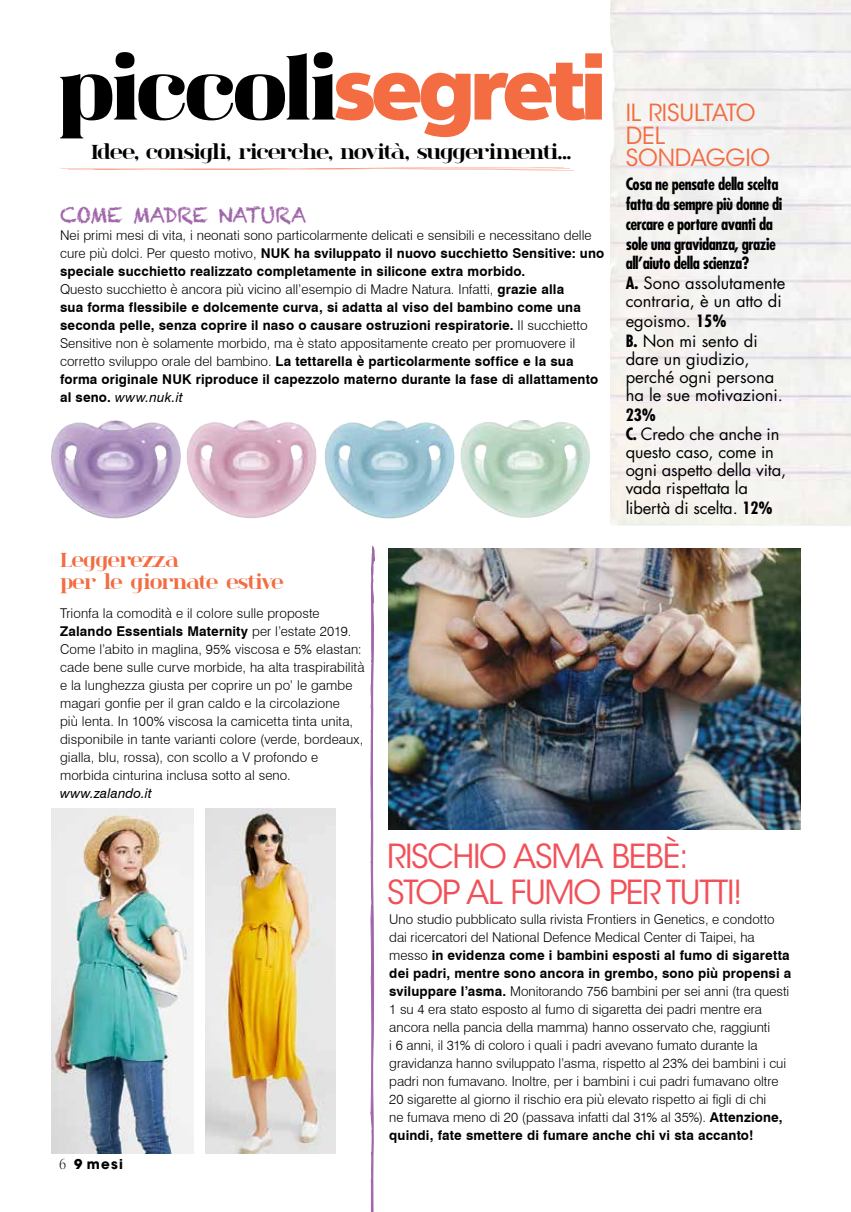
<style>
.page{position:relative;width:851px;height:1212px;background:#fff}
.page>*{position:absolute;margin:0;border:0;box-sizing:border-box;transform-origin:0 0}
.t1{font:33px/36px "ITC Avant Garde Std";letter-spacing:-.04em;color:#f05159}
.t2{font:23.4px/22.5px "ITC Avant Garde Std";letter-spacing:-.005em;color:#f36c42}
.t3{font:700 21px "spinwerad";letter-spacing:-.05em;color:#000}
.t4{font:700 21px/22.5px "spinwerad";letter-spacing:-.04em;color:#f36c42}
.t5{font:21px "Chalkduster";letter-spacing:-.035em;color:#a066aa}
.t6{font:16.5px/18px "Futura Std";color:#000}
.t7{font:700 condensed 16.5px/19.8px "Futura Std";letter-spacing:-.03em;color:#000}
.t8{font:300 13.5px/18px "Swiss 721 BT";color:#000}
.t9{font:700 13.5px/18px "Swiss 721 BT";letter-spacing:.01em;color:#000}
.t10{font:italic 13.5px "Swiss 721 BT";letter-spacing:.015em;color:#000}
.t11{font:700 13.5px "ITC Avant Garde Std";color:#000}
.s1{font-weight:300}
.s2{font-weight:400;font-style:italic}
.s3{font-weight:700}
.s4{font-weight:400;font-stretch:normal}
.s5{font-weight:700;font-stretch:condensed}
.s6{font-family:"Kepler Std Light Ext Disp";font-weight:400;font-size:15.75px}
</style>
<div class="page">
<svg style="left:60px;top:52px;width:541px;height:86px"></svg>
<svg style="left:60px;top:167px;width:510px;height:3px"></svg>
<svg style="left:370px;top:545px;width:4px;height:667px"></svg>
<img style="left:51px;top:420px;width:266px;height:99px">
<img style="left:324px;top:420px;width:266px;height:99px">
<img style="left:51px;top:808px;width:142px;height:346px">
<img style="left:205px;top:808px;width:130px;height:346px">
<img style="left:388px;top:549px;width:412px;height:281px">
<h3 class="t3" style="left:91px;top:137px;width:482px">Idee, consigli, ricerche, novità, suggerimenti...</h3>
<h3 class="t5" style="left:60px;top:202px;width:248px">COME MADRE NATURA</h3>
<p class="t9" style="left:60px;top:226px;width:545px"><span class="s1">Nei primi mesi di vita, i neonati sono particolarmente delicati e sensibili e necessitano delle cure più dolci. Per questo motivo,</span> NUK ha sviluppato il nuovo succhietto Sensitive: uno speciale succhietto realizzato completamente in silicone extra morbido.<br><span class="s1">Questo succhietto è ancora più vicino all’esempio di Madre Natura. Infatti,</span> grazie alla<br>sua forma flessibile e dolcemente curva, si adatta al viso del bambino come una seconda pelle, senza coprire il naso o causare ostruzioni respiratorie. <span class="s1">Il succhietto Sensitive non è solamente morbido, ma è stato appositamente creato per promuovere il corretto sviluppo orale del bambino.</span> La tettarella è particolarmente soffice e la sua forma originale NUK riproduce il capezzolo materno durante la fase di allattamento al seno. <span class="s2">www.nuk.it</span></p>
<h3 class="t4" style="left:60px;top:548px;width:225px">Leggerezza<br>per le giornate estive</h3>
<p class="t8" style="left:60px;top:604px;width:306px">Trionfa la comodità e il colore sulle proposte <span class="s3">Zalando Essentials Maternity</span> per l’estate 2019.<br>Come l’abito in maglina, 95% viscosa e 5% elastan: cade bene sulle curve morbide, ha alta traspirabilità e la lunghezza giusta per coprire un po’ le gambe magari gonfie per il gran caldo e la circolazione<br>più lenta. In 100% viscosa la camicetta tinta unita, disponibile in tante varianti colore (verde, bordeaux, gialla, blu, rossa), con scollo a V profondo e morbida cinturina inclusa sotto al seno.</p>
<p class="t10" style="left:60px;top:785px;width:93px">www.zalando.it</p>
<h2 class="t2" style="left:625px;top:102px;width:146px">IL RISULTATO<br>DEL<br>SONDAGGIO</h2>
<p class="t7" style="left:625px;top:174px;width:161px">Cosa ne pensate della scelta fatta da sempre più donne di cercare e portare avanti da sole una gravidanza, grazie all’aiuto della scienza?<br>A. <span class="s4">Sono assolutamente</span></p>
<p class="t6" style="left:625px;top:291px;width:157px;line-height:19.8px">contraria, è un atto di egoismo. <span class="s5">15%<br>B.</span> Non mi sento di</p>
<p class="t6" style="left:625px;top:350px;width:159px">dare un giudizio, perché ogni persona ha le sue motivazioni.</p>
<p class="t6" style="left:625px;top:405px;width:155px;line-height:19.8px"><span class="s5">23%<br>C.</span> Credo che anche in</p>
<p class="t6" style="left:625px;top:443px;width:162px">questo caso, come in ogni aspetto della vita, vada rispettata la</p>
<p class="t6" style="left:625px;top:499px;width:148px">libertà di scelta. <span class="s5">12%</span></p>
<h1 class="t1" style="left:387px;top:839px;width:357px">RISCHIO ASMA BEBÈ:<br>STOP AL FUMO PER TUTTI!</h1>
<p class="t11" style="left:60px;top:1156px;width:65px"><span class="s6">6</span> 9 mesi</p>
<p class="t8" style="left:389px;top:910px;width:403px">Uno studio pubblicato sulla rivista Frontiers in Genetics, e condotto dai ricercatori del National Defence Medical Center di Taipei, ha messo <span class="s3">in evidenza come i bambini esposti al fumo di sigaretta dei padri, mentre sono ancora in grembo, sono più propensi a sviluppare l’asma.</span> Monitorando 756 bambini per sei anni (tra questi 1 su 4 era stato esposto al fumo di sigaretta dei padri mentre era ancora nella pancia della mamma) hanno osservato che, raggiunti<br>i 6 anni, il 31% di coloro i quali i padri avevano fumato durante la gravidanza hanno sviluppato l’asma, rispetto al 23% dei bambini i cui padri non fumavano. Inoltre, per i bambini i cui padri fumavano oltre 20 sigarette al giorno il rischio era più elevato rispetto ai figli di chi<br>ne fumava meno di 20 (passava infatti dal 31% al 35%). <span class="s3">Attenzione, quindi, fate smettere di fumare anche chi vi sta accanto!</span></p>
</div>
